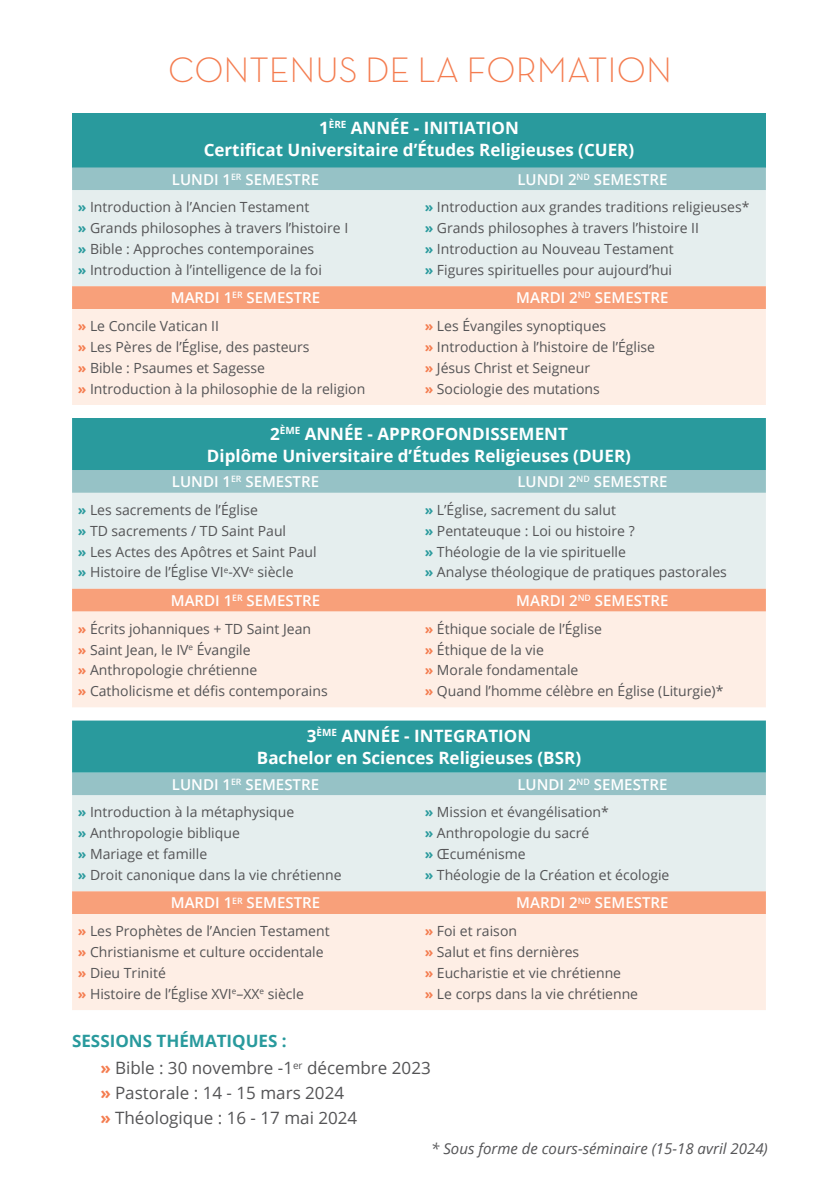
<style>
.page{position:relative;width:840px;height:1191px;background:#fff}
.page>*{position:absolute;margin:0;border:0;box-sizing:border-box;transform-origin:0 0}
.t1{font:300 36px "Neutra Text TF";color:#f47c4f}
.t2{font:700 17px/22px "Open Sans";color:#fff;text-align:center}
.t3{font:17px/27.6px "Open Sans";color:#545456}
.t4{font:600 15px "Open Sans";color:#fff}
.t5{font:italic 15px "Open Sans";color:#545456}
.t6{font:14px/20.8px "Open Sans";color:#545456}
.s1{font-weight:700;color:#299a9d}
.s2{font-weight:700;color:#f47c4f}
</style>
<div class="page">
<div style="left:72px;top:113px;width:693px;height:54px;background:#299a9d"></div>
<div style="left:72px;top:167px;width:693px;height:23px;background:#96c2c6"></div>
<div style="left:72px;top:190px;width:693px;height:96px;background:#e5eeee"></div>
<div style="left:72px;top:286px;width:693px;height:23px;background:#f8a07a"></div>
<svg style="left:72px;top:309px;width:693px;height:701px;background:#efe5de"></svg>
<svg style="left:72px;top:405px;width:693px;height:13px"></svg>
<svg style="left:72px;top:418px;width:693px;height:354px;background:#b1ceca"></svg>
<h1 class="t1" style="left:168px;top:48px;width:505px">CONTENUS DE LA FORMATION</h1>
<p class="t2" style="left:203px;top:116px;width:432px">1<sup>ÈRE</sup> ANNÉE - INITIATION<br>Certificat Universitaire d’Études Religieuses (CUER)</p>
<p class="t4" style="left:172px;top:169px;width:148px">LUNDI 1<sup>ER</sup> SEMESTRE</p>
<p class="t4" style="left:517px;top:169px;width:151px">LUNDI 2<sup>ND</sup> SEMESTRE</p>
<p class="t6" style="left:78px;top:196px;width:272px"><span class="s1">»</span> Introduction à l’Ancien Testament<br><span class="s1">»</span> Grands philosophes à travers l’histoire I <span class="s1">»</span> Bible : Approches contemporaines<br><span class="s1">»</span> Introduction à l’intelligence de la foi</p>
<p class="t6" style="left:424px;top:196px;width:326px"><span class="s1">»</span> Introduction aux grandes traditions religieuses* <span class="s1">»</span> Grands philosophes à travers l’histoire II<br><span class="s1">»</span> Introduction au Nouveau Testament<br><span class="s1">»</span> Figures spirituelles pour aujourd’hui</p>
<p class="t4" style="left:171px;top:288px;width:151px">MARDI 1<sup>ER</sup> SEMESTRE</p>
<p class="t4" style="left:516px;top:288px;width:154px">MARDI 2<sup>ND</sup> SEMESTRE</p>
<p class="t6" style="left:78px;top:315px;width:289px"><span class="s2">»</span> Le Concile Vatican II<br><span class="s2">»</span> Les Pères de l’Église, des pasteurs<br><span class="s2">»</span> Bible : Psaumes et Sagesse<br><span class="s2">»</span> Introduction à la philosophie de la religion</p>
<p class="t6" style="left:424px;top:315px;width:232px"><span class="s2">»</span> Les Évangiles synoptiques<br><span class="s2">»</span> Introduction à l’histoire de l’Église <span class="s2">»</span> Jésus Christ et Seigneur<br><span class="s2">»</span> Sociologie des mutations</p>
<p class="t2" style="left:207px;top:422px;width:425px">2<sup>ÈME</sup> ANNÉE - APPROFONDISSEMENT<br>Diplôme Universitaire d’Études Religieuses (DUER)</p>
<p class="t4" style="left:172px;top:471px;width:148px">LUNDI 1<sup>ER</sup> SEMESTRE</p>
<p class="t4" style="left:517px;top:471px;width:151px">LUNDI 2<sup>ND</sup> SEMESTRE</p>
<p class="t6" style="left:78px;top:499px;width:240px"><span class="s1">»</span> Les sacrements de l’Église<br><span class="s1">»</span> TD sacrements / TD Saint Paul<br><span class="s1">»</span> Les Actes des Apôtres et Saint Paul <span class="s1">»</span> Histoire de l’Église VI<sup>e</sup>-XV<sup>e</sup> siècle</p>
<p class="t6" style="left:424px;top:499px;width:303px"><span class="s1">»</span> L’Église, sacrement du salut<br><span class="s1">»</span> Pentateuque : Loi ou histoire ?<br><span class="s1">»</span> Théologie de la vie spirituelle<br><span class="s1">»</span> Analyse théologique de pratiques pastorales</p>
<p class="t4" style="left:171px;top:590px;width:151px">MARDI 1<sup>ER</sup> SEMESTRE</p>
<p class="t4" style="left:516px;top:590px;width:154px">MARDI 2<sup>ND</sup> SEMESTRE</p>
<p class="t6" style="left:78px;top:618px;width:251px"><span class="s2">»</span> Écrits johanniques + TD Saint Jean<br><span class="s2">»</span> Saint Jean, le IV<sup>e</sup> Évangile<br><span class="s2">»</span> Anthropologie chrétienne<br><span class="s2">»</span> Catholicisme et défis contemporains</p>
<p class="t6" style="left:424px;top:618px;width:300px"><span class="s2">»</span> Éthique sociale de l’Église<br><span class="s2">»</span> Éthique de la vie<br><span class="s2">»</span> Morale fondamentale<br><span class="s2">»</span> Quand l’homme célèbre en Église (Liturgie)*</p>
<p class="t2" style="left:257px;top:724px;width:325px">3<sup>ÈME</sup> ANNÉE - INTEGRATION<br>Bachelor en Sciences Religieuses (BSR)</p>
<p class="t4" style="left:172px;top:774px;width:148px">LUNDI 1<sup>ER</sup> SEMESTRE</p>
<p class="t4" style="left:517px;top:774px;width:151px">LUNDI 2<sup>ND</sup> SEMESTRE</p>
<p class="t6" style="left:78px;top:801px;width:265px"><span class="s1">»</span> Introduction à la métaphysique<br><span class="s1">»</span> Anthropologie biblique<br><span class="s1">»</span> Mariage et famille<br><span class="s1">»</span> Droit canonique dans la vie chrétienne</p>
<p class="t6" style="left:424px;top:801px;width:246px"><span class="s1">»</span> Mission et évangélisation*<br><span class="s1">»</span> Anthropologie du sacré<br><span class="s1">»</span> Œcuménisme<br><span class="s1">»</span> Théologie de la Création et écologie</p>
<p class="t4" style="left:171px;top:892px;width:151px">MARDI 1<sup>ER</sup> SEMESTRE</p>
<p class="t4" style="left:516px;top:892px;width:154px">MARDI 2<sup>ND</sup> SEMESTRE</p>
<p class="t6" style="left:78px;top:920px;width:253px"><span class="s2">»</span> Les Prophètes de l’Ancien Testament <span class="s2">»</span> Christianisme et culture occidentale <span class="s2">»</span> Dieu Trinité<br><span class="s2">»</span> Histoire de l’Église XVI<sup>e</sup>–XX<sup>e</sup> siècle</p>
<p class="t6" style="left:424px;top:920px;width:215px"><span class="s2">»</span> Foi et raison<br><span class="s2">»</span> Salut et fins dernières<br><span class="s2">»</span> Eucharistie et vie chrétienne<br><span class="s2">»</span> Le corps dans la vie chrétienne</p>
<p class="t3" style="left:100px;top:1026px;width:332px;text-indent:-28px"><span class="s1">SESSIONS THÉMATIQUES :<br></span><span class="s2">»</span> Bible : 30 novembre -1<sup>er</sup> décembre 2023</p>
<p class="t3" style="left:100px;top:1080px;width:258px;line-height:24.8px"><span class="s2">»</span> Pastorale : 14 - 15 mars 2024 <span class="s2">»</span> Théologique : 16 - 17 mai 2024</p>
<p class="t5" style="left:431px;top:1137px;width:338px">* Sous forme de cours-séminaire (15-18 avril 2024)</p>
</div>
